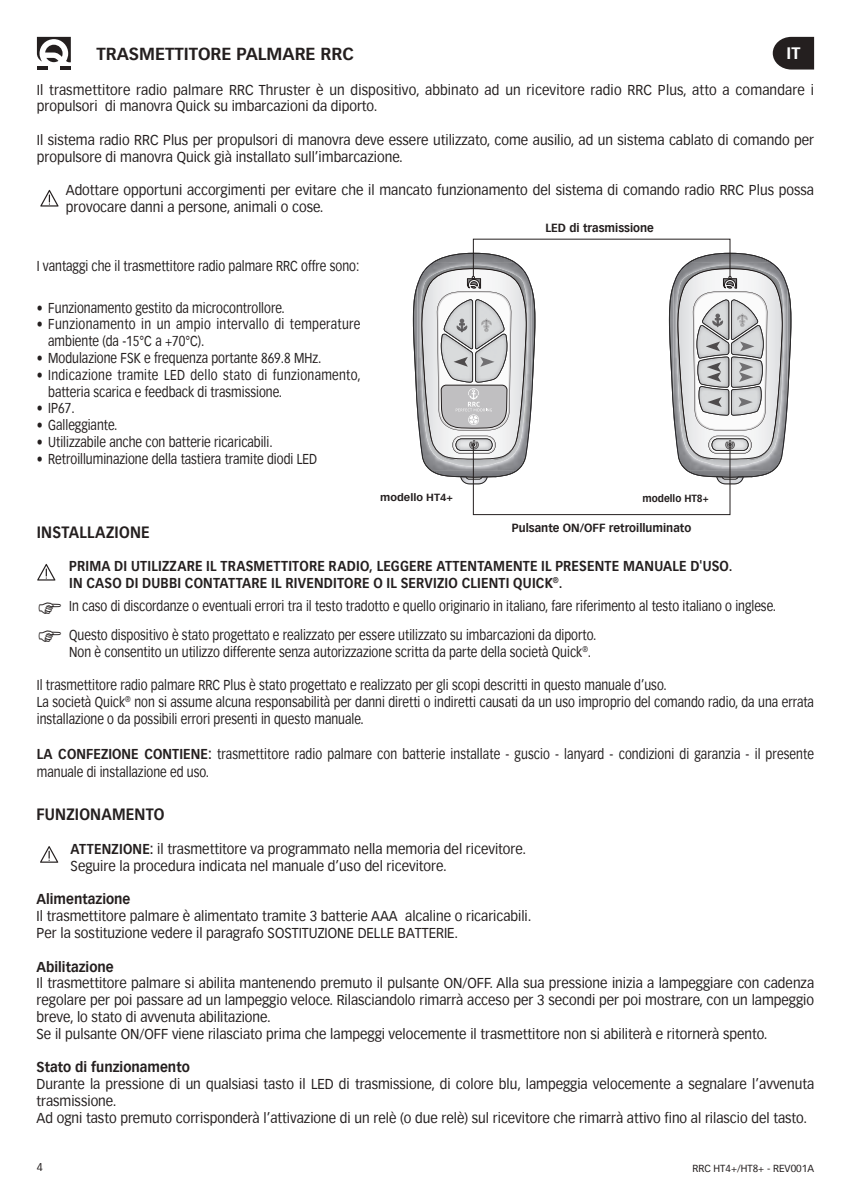
<style>
.page{position:relative;width:851px;height:1191px;background:#fff}
.page>*{position:absolute;margin:0;border:0;box-sizing:border-box;transform-origin:0 0}
.t1{font:700 17px "Vectora Com";color:#241f1f}
.t2{font:700 16.2px "Vectora Com";color:#fff}
.t3{font:700 16px "Vectora Com";letter-spacing:.015em;color:#241f1f;scale:.9 1}
.t4{font:14px/16.8px "Vectora Com";color:#241f1f;scale:.95 1}
.t5{font:14px/16.8px "Vectora Com";color:#241f1f;scale:.85 1}
.t6{font:14px/16.8px "Vectora Com";letter-spacing:.025em;color:#241f1f;scale:.85 1}
.t7{font:700 14px/16.8px "Vectora Com";letter-spacing:.015em;color:#241f1f;scale:.9 1}
.t8{font:700 14px "Vectora Com";letter-spacing:.015em;color:#241f1f;scale:.95 1}
.t9{font:700 11.6px "Vectora Com";color:#241f1f}
.t10{font:11px "Vectora Com";color:#241f1f}
.t11{font:700 10.2px "Vectora Com";color:#241f1f;scale:1.07 1}
.t12{font:700 10.2px "Vectora Com";color:#241f1f}
.t13{font:10px "Vectora Com";color:#241f1f}
.s1{font-weight:700}
</style>
<div class="page">
<svg style="left:37px;top:37px;width:34px;height:33px"></svg>
<svg style="left:772px;top:37px;width:42px;height:33px"></svg>
<svg style="left:40px;top:190px;width:19px;height:16px"></svg>
<svg style="left:37px;top:564px;width:18px;height:16px"></svg>
<div style="left:473px;top:446px;width:257px;height:69px;border:1px solid #241f1f"></div>
<svg style="left:668px;top:253px;width:123px;height:231px"></svg>
<svg style="left:413px;top:253px;width:122px;height:231px"></svg>
<svg style="left:40px;top:846px;width:18px;height:16px"></svg>
<p class="t1" style="left:96px;top:43px;width:259px">TRASMETTITORE PALMARE RRC</p>
<p class="t4" style="left:37px;top:81px;width:819px">Il trasmettitore radio palmare RRC Thruster è un dispositivo, abbinato ad un ricevitore radio RRC Plus, atto a comandare i propulsori di manovra Quick su imbarcazioni da diporto.</p>
<p class="t4" style="left:37px;top:132px;width:819px">Il sistema radio RRC Plus per propulsori di manovra deve essere utilizzato, come ausilio, ad un sistema cablato di comando per propulsore di manovra Quick già installato sull’imbarcazione.</p>
<p class="t4" style="left:66px;top:182px;width:789px">Adottare opportuni accorgimenti per evitare che il mancato funzionamento del sistema di comando radio RRC Plus possa provocare danni a persone, animali o cose.</p>
<p class="t2" style="left:786px;top:44px;width:16px">IT</p>
<p class="t5" style="left:37px;top:257px;width:381px">I vantaggi che il trasmettitore radio palmare RRC offre sono:</p>
<p class="t5" style="left:37px;top:299px;width:293px">• Funzionamento gestito da microcontrollore.</p>
<p class="t6" style="left:48px;top:316px;width:369px;text-indent:-11px">• Funzionamento in un ampio intervallo di temperature ambiente (da -15°C a +70°C).</p>
<p class="t5" style="left:37px;top:349px;width:336px">• Modulazione FSK e frequenza portante 869.8 MHz.</p>
<p class="t6" style="left:48px;top:366px;width:369px;text-indent:-11px">• Indicazione tramite LED dello stato di funzionamento, batteria scarica e feedback di trasmissione.</p>
<p class="t5" style="left:37px;top:400px;width:46px">• IP67.</p>
<p class="t5" style="left:37px;top:417px;width:96px">• Galleggiante.</p>
<p class="t5" style="left:37px;top:433px;width:279px">• Utilizzabile anche con batterie ricaricabili.</p>
<p class="t5" style="left:37px;top:450px;width:331px">• Retroilluminazione della tastiera tramite diodi LED</p>
<p class="t9" style="left:545px;top:221px;width:110px">LED di trasmissione</p>
<p class="t11" style="left:380px;top:491px;width:69px">modello HT4+</p>
<p class="t12" style="left:642px;top:492px;width:68px">modello HT8+</p>
<p class="t9" style="left:512px;top:521px;width:181px">Pulsante ON/OFF retroilluminato</p>
<p class="t3" style="left:37px;top:522px;width:127px">INSTALLAZIONE</p>
<p class="t7" style="left:69px;top:558px;width:738px">PRIMA DI UTILIZZARE IL TRASMETTITORE RADIO, LEGGERE ATTENTAMENTE IL PRESENTE MANUALE D'USO.<br>IN CASO DI DUBBI CONTATTARE IL RIVENDITORE O IL SERVIZIO CLIENTI QUICK<sup>®</sup>.</p>
<p class="t5" style="left:69px;top:591px;width:833px;line-height:28.8px">In caso di discordanze o eventuali errori tra il testo tradotto e quello originario in italiano, fare riferimento al testo italiano o inglese.<br>Questo dispositivo è stato progettato e realizzato per essere utilizzato su imbarcazioni da diporto.</p>
<p class="t5" style="left:69px;top:643px;width:615px">Non è consentito un utilizzo differente senza autorizzazione scritta da parte della società Quick<sup>®</sup>.</p>
<p class="t5" style="left:37px;top:677px;width:915px">Il trasmettitore radio palmare RRC Plus è stato progettato e realizzato per gli scopi descritti in questo manuale d’uso.<br>La società Quick<sup>®</sup> non si assume alcuna responsabilità per danni diretti o indiretti causati da un uso improprio del comando radio, da una errata installazione o da possibili errori presenti in questo manuale.</p>
<p class="t5" style="left:37px;top:744px;width:915px;line-height:18px"><span class="s1">LA CONFEZIONE CONTIENE:</span> trasmettitore radio palmare con batterie installate - guscio - lanyard - condizioni di garanzia - il presente manuale di installazione ed uso.</p>
<p class="t3" style="left:37px;top:805px;width:143px">FUNZIONAMENTO</p>
<p class="t4" style="left:71px;top:840px;width:481px"><span class="s1">ATTENZIONE:</span> il trasmettitore va programmato nella memoria del ricevitore.<br>Seguire la procedura indicata nel manuale d’uso del ricevitore.</p>
<p class="t8" style="left:37px;top:890px;width:100px">Alimentazione</p>
<p class="t4" style="left:37px;top:907px;width:522px">Il trasmettitore palmare è alimentato tramite 3 batterie AAA alcaline o ricaricabili.<br>Per la sostituzione vedere il paragrafo SOSTITUZIONE DELLE BATTERIE.</p>
<p class="t8" style="left:37px;top:958px;width:83px">Abilitazione</p>
<p class="t4" style="left:37px;top:975px;width:819px">Il trasmettitore palmare si abilita mantenendo premuto il pulsante ON/OFF. Alla sua pressione inizia a lampeggiare con cadenza regolare per poi passare ad un lampeggio veloce. Rilasciandolo rimarrà acceso per 3 secondi per poi mostrare, con un lampeggio breve, lo stato di avvenuta abilitazione.<br>Se il pulsante ON/OFF viene rilasciato prima che lampeggi velocemente il trasmettitore non si abiliterà e ritornerà spento.</p>
<p class="t8" style="left:37px;top:1058px;width:163px">Stato di funzionamento</p>
<p class="t4" style="left:37px;top:1075px;width:819px">Durante la pressione di un qualsiasi tasto il LED di trasmissione, di colore blu, lampeggia velocemente a segnalare l’avvenuta trasmissione.<br>Ad ogni tasto premuto corrisponderà l’attivazione di un relè (o due relè) sul ricevitore che rimarrà attivo fino al rilascio del tasto.</p>
<p class="t10" style="left:37px;top:1160px;width:8px">4</p>
<p class="t13" style="left:692px;top:1162px;width:123px">RRC HT4+/HT8+ - REV001A</p>
</div>
